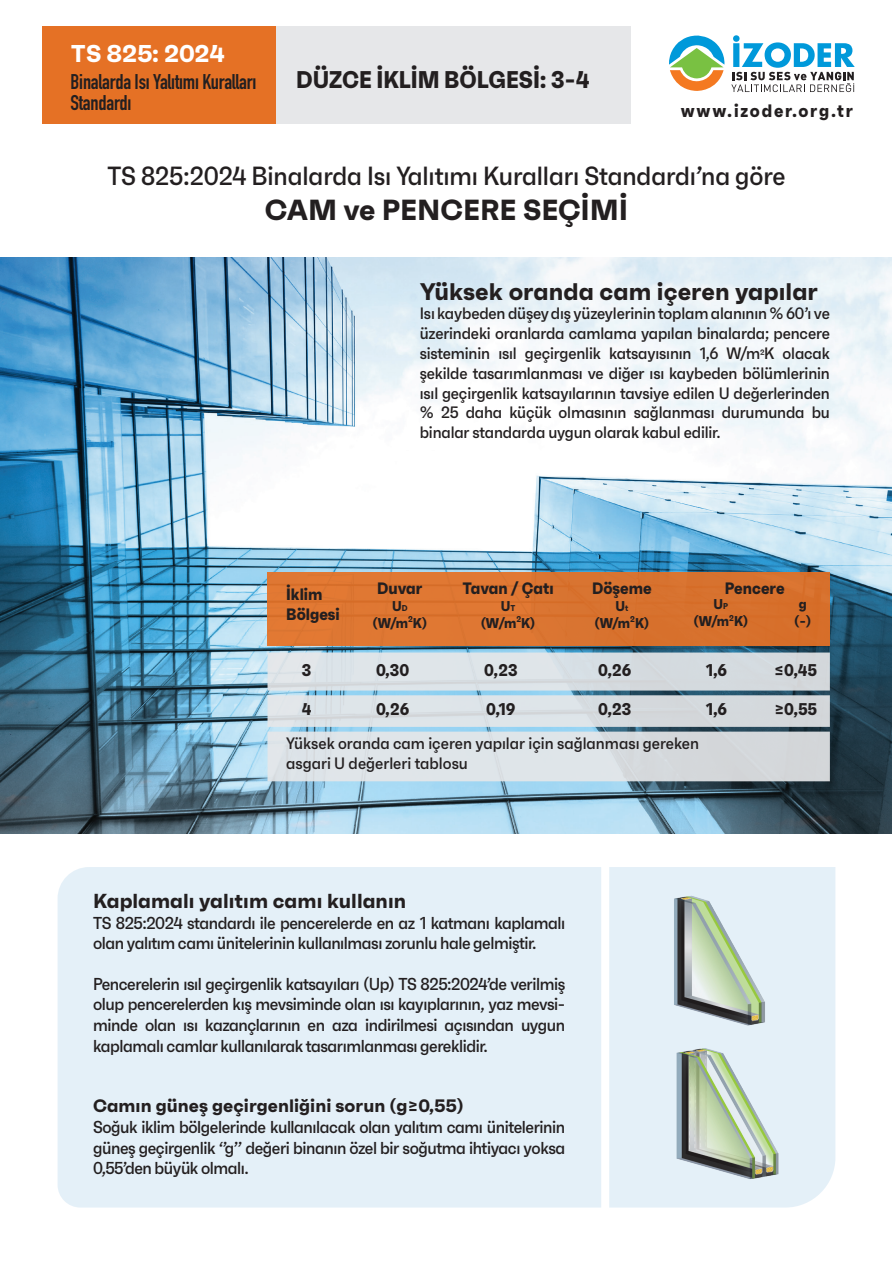
<style>
.page{position:relative;width:893px;height:1263px;background:#fff}
.page>*{position:absolute;margin:0;border:0;box-sizing:border-box;transform-origin:0 0}
.t1{font:700 29.1px "Faktum";letter-spacing:-.005em;color:#231f20}
.t2{font:500 26.25px "Faktum Con";letter-spacing:-.005em;color:#231f20}
.t3{font:700 24.3px "Faktum";color:#fff}
.t4{font:700 24.15px "Faktum Con";color:#231f20}
.t5{font:700 24px "Faktum";color:#231f20}
.t6{font:700 21px/21px "DIN Condensed";letter-spacing:-.01em;color:#231f20}
.t7{font:700 20.25px "Faktum";color:#231f20}
.t8{font:700 18px "Faktum";color:#231f20}
.t9{font:700 18px "Faktum Con";letter-spacing:.1em;color:#231f20}
.t10{font:500 17.25px/20.7px "Faktum Con";letter-spacing:-.025em;color:#231f20;text-align:justify}
.t11{font:700 16.95px "Faktum Con";color:#231f20}
.t12{font:500 16.5px/19.8px "Faktum Con";color:#231f20;text-align:justify}
.t13{font:700 16.5px/19.8px "Faktum Con";color:#231f20}
.t14{font:700 14.1px/17px "Faktum Con";color:#231f20;text-align:center}
.s1{font-size:13.5px}
.s2{font-size:8.55px}
</style>
<div class="page">
<img style="left:0;top:257px;width:892px;height:576px">
<div style="left:42px;top:26px;width:589px;height:98px;background:#e6e7e9"></div>
<div style="left:42px;top:26px;width:234px;height:98px;background:#e57125"></div>
<div style="left:268px;top:573px;width:562px;height:73px;background:#d97431"></div>
<div style="left:58px;top:867px;width:543px;height:340px;background:#e4f0f8"></div>
<div style="left:609px;top:867px;width:226px;height:340px;background:#e4f0f8"></div>
<img style="left:662px;top:1045px;width:132px;height:137px">
<img style="left:653px;top:892px;width:133px;height:137px">
<svg style="left:268px;top:652px;width:562px;height:129px;background:#d0d9df"></svg>
<svg style="left:669px;top:35px;width:56px;height:56px"></svg>
<svg style="left:731px;top:35px;width:124px;height:57px"></svg>
<h3 class="t3" style="left:71px;top:38px;width:156px">TS 825: 2024</h3>
<p class="t6" style="left:71px;top:71px;width:187px">Binalarda Isı Yalıtımı Kuralları<br>Standardı</p>
<h3 class="t4" style="left:296px;top:64px;width:295px">DÜZCE İKLİM BÖLGESİ: 3-4</h3>
<p class="t9" style="left:681px;top:99px;width:174px">www.izoder.org.tr</p>
<h2 class="t2" style="left:107px;top:160px;width:679px">TS 825:2024 Binalarda Isı Yalıtımı Kuralları Standardı’na göre</h2>
<h1 class="t1" style="left:265px;top:191px;width:365px">CAM ve PENCERE SEÇİMİ</h1>
<h3 class="t5" style="left:420px;top:276px;width:400px">Yüksek oranda cam içeren yapılar</h3>
<p class="t12" style="left:420px;top:304px;width:412px">Isı kaybeden düşey dış yüzeylerinin toplam alanının % 60’ı ve üzerindeki oranlarda camlama yapılan binalarda; pencere sisteminin ısıl geçirgenlik katsayısının 1,6 W/m<span class="s1">2</span>K olacak şekilde tasarımlanması ve diğer ısı kaybeden bölümlerinin ısıl geçirgenlik katsayılarının tavsiye edilen U değerlerinden % 25 daha küçük olmasının sağlanması durumunda bu binalar standarda uygun olarak kabul edilir.</p>
<p class="t13" style="left:286px;top:584px;width:55px">İklim<br>Bölgesi</p>
<p class="t13" style="left:377px;top:578px;width:47px">Duvar</p>
<p class="t14" style="left:373px;top:597px;width:56px">U<span class="s2">D </span>(W/m<sup>2</sup>K)</p>
<p class="t13" style="left:463px;top:578px;width:93px">Tavan / Çatı</p>
<p class="t14" style="left:481px;top:597px;width:56px">U<span class="s2">T </span>(W/m<sup>2</sup>K)</p>
<p class="t13" style="left:592px;top:578px;width:61px">Döşeme</p>
<p class="t14" style="left:595px;top:597px;width:56px">U<span class="s2">t </span>(W/m<sup>2</sup>K)</p>
<p class="t13" style="left:725px;top:578px;width:61px">Pencere</p>
<p class="t14" style="left:694px;top:596px;width:56px">U<span class="s2">P </span>(W/m<sup>2</sup>K)</p>
<p class="t14" style="left:794px;top:596px;width:18px">g (-)</p>
<p class="t11" style="left:302px;top:660px;width:11px">3</p>
<p class="t11" style="left:376px;top:660px;width:35px">0,30</p>
<p class="t11" style="left:484px;top:660px;width:35px">0,23</p>
<p class="t11" style="left:598px;top:660px;width:35px">0,26</p>
<p class="t11" style="left:706px;top:660px;width:23px">1,6</p>
<p class="t11" style="left:774px;top:660px;width:44px">≤0,45</p>
<p class="t11" style="left:302px;top:698px;width:11px">4</p>
<p class="t11" style="left:376px;top:698px;width:35px">0,26</p>
<p class="t11" style="left:486px;top:698px;width:31px">0,19</p>
<p class="t11" style="left:598px;top:698px;width:35px">0,23</p>
<p class="t11" style="left:706px;top:698px;width:23px">1,6</p>
<p class="t11" style="left:774px;top:698px;width:44px">≥0,55</p>
<p class="t12" style="left:286px;top:733px;width:414px">Yüksek oranda cam içeren yapılar için sağlanması gereken asgari U değerleri tablosu</p>
<p class="t7" style="left:93px;top:888px;width:314px">Kaplamalı yalıtım camı kullanın</p>
<p class="t10" style="left:93px;top:912px;width:474px">TS 825:2024 standardı ile pencerelerde en az 1 katmanı kaplamalı olan yalıtım camı ünitelerinin kullanılması zorunlu hale gelmiştir.</p>
<p class="t10" style="left:93px;top:973px;width:474px">Pencerelerin ısıl geçirgenlik katsayıları (Up) TS 825:2024’de verilmiş olup pencerelerden kış mevsiminde olan ısı kayıplarının, yaz mevsi&shy;minde olan ısı kazançlarının en aza indirilmesi açısından uygun kaplamalı camlar kullanılarak tasarımlanması gereklidir.</p>
<p class="t8" style="left:93px;top:1094px;width:372px">Camın güneş geçirgenliğini sorun (g≥0,55)</p>
<p class="t10" style="left:93px;top:1116px;width:474px">Soğuk iklim bölgelerinde kullanılacak olan yalıtım camı ünitelerinin güneş geçirgenlik ‘’g’’ değeri binanın özel bir soğutma ihtiyacı yoksa 0,55’den büyük olmalı.</p>
</div>
